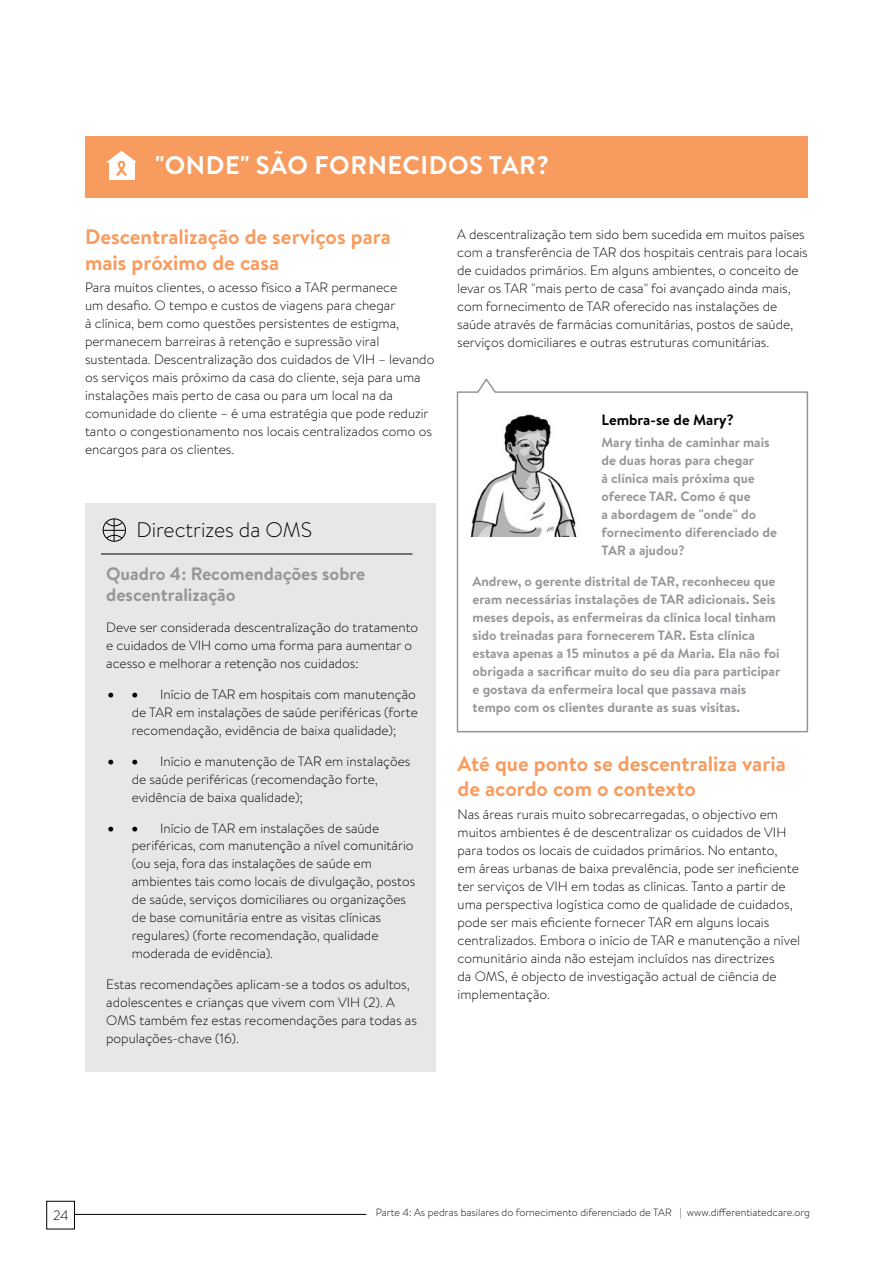
<style>
.page{position:relative;width:893px;height:1263px;background:#fff}
.page>*{position:absolute;margin:0;border:0;box-sizing:border-box;transform-origin:0 0}
.t1{font:700 25.5px "Brandon Text";letter-spacing:.02em;color:#fff}
.t2{font:700 21px/25.5px "Brandon Text";color:#f89b5e}
.t3{font:300 21px "Brandon Text";color:#000}
.t4{font:700 18px/21px "Brandon Text";color:#939598}
.t5{font:700 15px "Brandon Text";color:#000}
.t6{font:300 13.5px/18px "Brandon Text";color:#000}
.t7{font:700 13.5px/18px "Brandon Text";color:#939598}
.t8{font:300 10.5px "Brandon Text";color:#000}
</style>
<div class="page">
<svg style="left:456px;top:378px;width:353px;height:355px"></svg>
<div style="left:86px;top:136px;width:722px;height:61px;background:#f89b5e"></div>
<div style="left:109px;top:160px;width:25px;height:20px;background:#fff"></div>
<svg style="left:106px;top:151px;width:31px;height:25px"></svg>
<div style="left:85px;top:503px;width:351px;height:568px;background:#e6e7e8"></div>
<div style="left:103px;top:518px;width:23px;height:24px;border:1px solid #000;border-radius:50%"></div>
<svg style="left:103px;top:519px;width:23px;height:22px"></svg>
<hr style="left:101px;top:554px;width:311px;height:1px;background:#000">
<img style="left:467px;top:409px;width:122px;height:127px">
<div style="left:47px;top:1201px;width:28px;height:28px;border:1px solid #000"></div>
<hr style="left:74px;top:1214px;width:292px;height:1px;background:#000">
<h1 class="t1" style="left:155px;top:147px;width:395px">"ONDE" SÃO FORNECIDOS TAR?</h1>
<h2 class="t2" style="left:85px;top:224px;width:307px">Descentralização de serviços para mais próximo de casa</h2>
<p class="t6" style="left:85px;top:278px;width:351px">Para muitos clientes, o acesso físico a TAR permanece<br>um desafio. O tempo e custos de viagens para chegar<br>à clínica, bem como questões persistentes de estigma, permanecem barreiras à retenção e supressão viral sustentada. Descentralização dos cuidados de VIH – levando os serviços mais próximo da casa do cliente, seja para uma instalações mais perto de casa ou para um local na da comunidade do cliente – é uma estratégia que pode reduzir tanto o congestionamento nos locais centralizados como os encargos para os clientes.</p>
<h2 class="t3" style="left:136px;top:515px;width:177px">Directrizes da OMS</h2>
<h3 class="t4" style="left:106px;top:563px;width:261px">Quadro 4: Recomendações sobre descentralização</h3>
<p class="t6" style="left:106px;top:618px;width:314px">Deve ser considerada descentralização do tratamento e cuidados de VIH como uma forma para aumentar o acesso e melhorar a retenção nos cuidados:</p>
<p class="t6" style="left:132px;top:685px;width:288px;text-indent:28px">Início de TAR em hospitais com manutenção de TAR em instalações de saúde periféricas (forte recomendação, evidência de baixa qualidade);</p>
<p class="t6" style="left:132px;top:752px;width:280px;text-indent:28px">Início e manutenção de TAR em instalações de saúde periféricas (recomendação forte, evidência de baixa qualidade);</p>
<p class="t6" style="left:132px;top:818px;width:285px;text-indent:28px">Início de TAR em instalações de saúde periféricas, com manutenção a nível comunitário (ou seja, fora das instalações de saúde em ambientes tais como locais de divulgação, postos de saúde, serviços domiciliares ou organizações de base comunitária entre as visitas clínicas regulares) (forte recomendação, qualidade moderada de evidência).</p>
<p class="t6" style="left:106px;top:975px;width:312px">Estas recomendações aplicam-se a todos os adultos, adolescentes e crianças que vivem com VIH (2). A OMS também fez estas recomendações para todas as populações-chave (16).</p>
<p class="t6" style="left:457px;top:225px;width:352px">A descentralização tem sido bem sucedida em muitos países com a transferência de TAR dos hospitais centrais para locais de cuidados primários. Em alguns ambientes, o conceito de levar os TAR "mais perto de casa" foi avançado ainda mais, com fornecimento de TAR oferecido nas instalações de saúde através de farmácias comunitárias, postos de saúde, serviços domiciliares e outras estruturas comunitárias.</p>
<p class="t5" style="left:602px;top:409px;width:134px">Lembra-se de Mary?</p>
<p class="t7" style="left:602px;top:433px;width:177px">Mary tinha de caminhar mais de duas horas para chegar<br>à clínica mais próxima que oferece TAR. Como é que<br>a abordagem de "onde" do fornecimento diferenciado de<br>TAR a ajudou?</p>
<p class="t7" style="left:472px;top:572px;width:309px">Andrew, o gerente distrital de TAR, reconheceu que eram necessárias instalações de TAR adicionais. Seis meses depois, as enfermeiras da clínica local tinham sido treinadas para fornecerem TAR. Esta clínica estava apenas a 15 minutos a pé da Maria. Ela não foi obrigada a sacrificar muito do seu dia para participar e gostava da enfermeira local que passava mais tempo com os clientes durante as suas visitas.</p>
<h2 class="t2" style="left:458px;top:750px;width:330px">Até que ponto se descentraliza varia de acordo com o contexto</h2>
<p class="t6" style="left:458px;top:804px;width:344px">Nas áreas rurais muito sobrecarregadas, o objectivo em muitos ambientes é de descentralizar os cuidados de VIH para todos os locais de cuidados primários. No entanto,<br>em áreas urbanas de baixa prevalência, pode ser ineficiente ter serviços de VIH em todas as clínicas. Tanto a partir de uma perspectiva logística como de qualidade de cuidados, pode ser mais eficiente fornecer TAR em alguns locais centralizados. Embora o início de TAR e manutenção a nível comunitário ainda não estejam incluídos nas directrizes<br>da OMS, é objecto de investigação actual de ciência de implementação.</p>
<p class="t6" style="left:53px;top:1206px;width:17px">24</p>
<p class="t8" style="left:376px;top:1205px;width:436px">Parte 4: As pedras basilares do fornecimento diferenciado de TAR | www.differentiatedcare.org</p>
</div>
